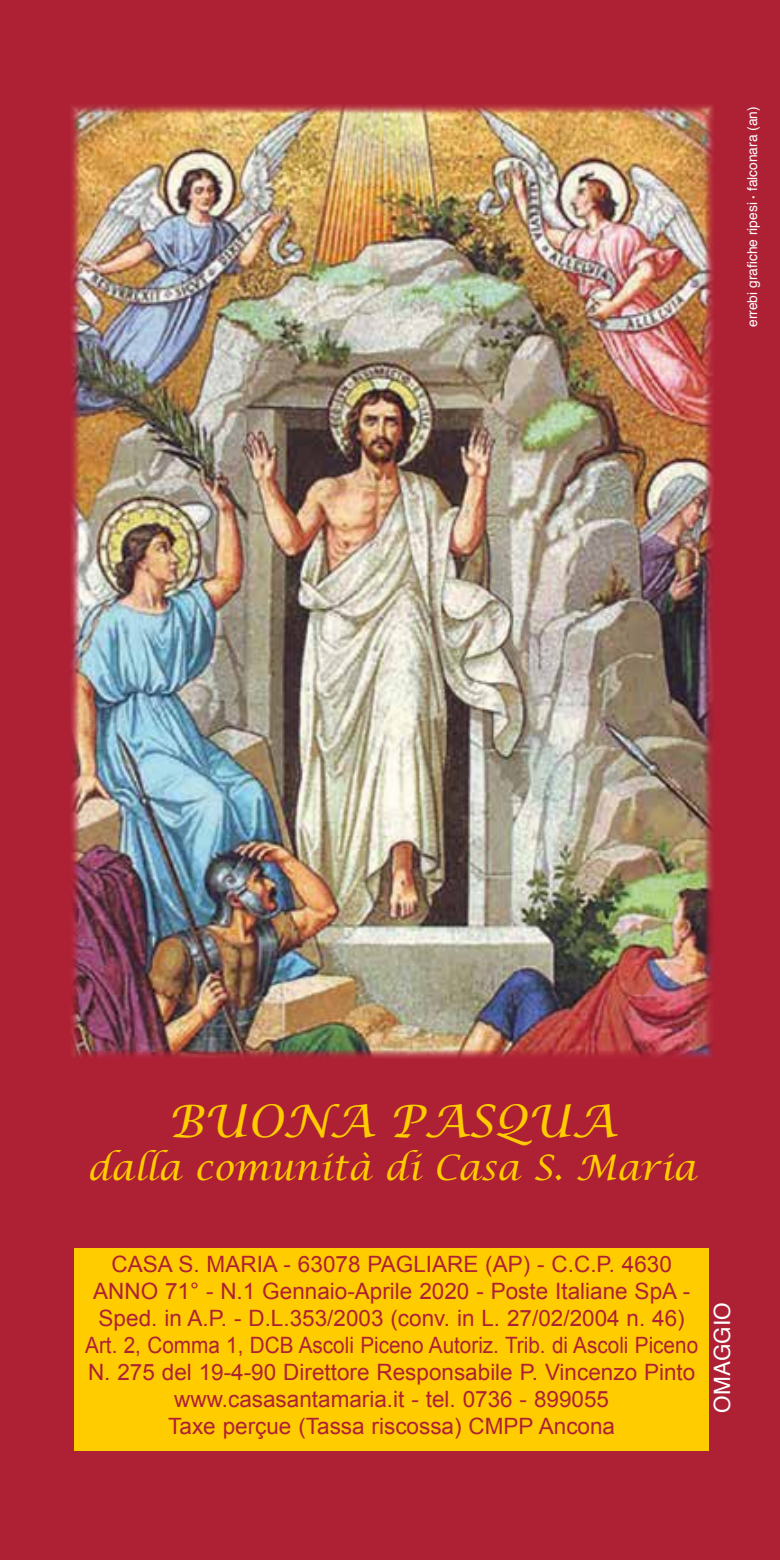
<style>
.page{position:relative;width:780px;height:1560px;background:#fff}
.page>*{position:absolute;margin:0;border:0;box-sizing:border-box;transform-origin:0 0}
.t1{font:italic 45px "Lucida Calligraphy";color:#fc0}
.t2{font:italic 35px "Lucida Calligraphy";color:#fc0}
.t3{font:22.5px/27px "Arial";color:#ae2135;text-align:center}
.t4{font:22.5px "Helvetica";color:#fff}
.t5{font:13.75px "Helvetica";color:#fff}
.s1{font-size:10px}
</style>
<div class="page">
<div style="left:0;top:0;width:780px;height:1559px;background:#ae2135"></div>
<img style="left:71px;top:105px;width:643px;height:953px">
<div style="left:74px;top:1247px;width:635px;height:203px;background:#fc0"></div>
<p class="t5" style="left:741px;top:327px;width:222px;rotate:-90deg">errebi grafiche ripesi <span class="s1">•</span> falconara (an)</p>
<h1 class="t1" style="left:168px;top:1094px;width:448px">BUONA PASQUA</h1>
<h2 class="t2" style="left:87px;top:1145px;width:610px">dalla comunità di Casa S. Maria</h2>
<p class="t3" style="left:85px;top:1250px;width:614px">CASA S. MARIA - 63078 PAGLIARE (AP) - C.C.P. 4630<br>ANNO 71° - N.1 Gennaio-Aprile 2020 - Poste Italiane SpA - Sped. in A.P. - D.L.353/2003 (conv. in L. 27/02/2004 n. 46)<br>Art. 2, Comma 1, DCB Ascoli Piceno Autoriz. Trib. di Ascoli Piceno N. 275 del 19-4-90 Direttore Responsabile P. Vincenzo Pinto www.casasantamaria.it - tel. 0736 - 899055<br>Taxe perçue (Tassa riscossa) CMPP Ancona</p>
<p class="t4" style="left:705px;top:1412px;width:112px;rotate:-90deg">OMAGGIO</p>
</div>
